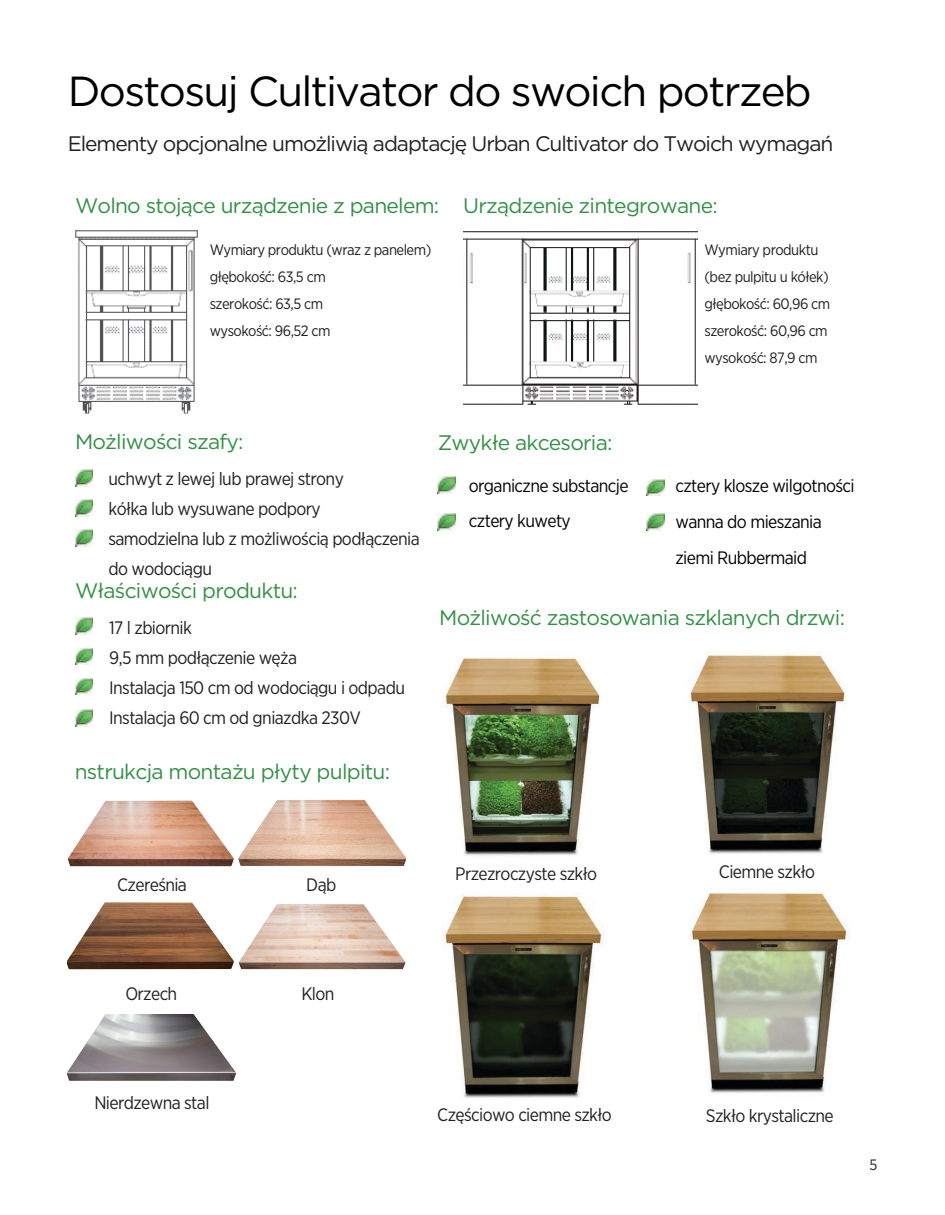
<style>
.page{position:relative;width:945px;height:1215px;background:#fff}
.page>*{position:absolute;margin:0;border:0;box-sizing:border-box;transform-origin:0 0}
.t1{font:42px "Gotham";letter-spacing:-.04em;color:#000}
.t2{font:21px "Gotham";letter-spacing:-.035em;color:#329044}
.t3{font:21px "Gotham";letter-spacing:-.05em;color:#231f20}
.t4{font:18px/29.8px "Gotham Narrow";letter-spacing:-.035em;color:#231f20}
.t5{font:18px/35.8px "Gotham Narrow";letter-spacing:-.035em;color:#010203}
.t6{font:15px/27px "Gotham Narrow";letter-spacing:-.035em;color:#231f20}
</style>
<div class="page">
<img style="left:68px;top:902px;width:338px;height:68px">
<img style="left:67px;top:799px;width:340px;height:68px">
<img style="left:75px;top:230px;width:123px;height:184px">
<img style="left:463px;top:231px;width:234px;height:174px">
<img style="left:445px;top:657px;width:155px;height:199px">
<img style="left:442px;top:894px;width:162px;height:204px">
<img style="left:690px;top:652px;width:156px;height:202px">
<img style="left:689px;top:892px;width:160px;height:202px">
<img style="left:75px;top:470px;width:18px;height:16px">
<img style="left:75px;top:618px;width:18px;height:17px">
<img style="left:75px;top:530px;width:18px;height:17px">
<img style="left:75px;top:678px;width:18px;height:17px">
<img style="left:75px;top:710px;width:18px;height:16px">
<img style="left:75px;top:500px;width:18px;height:16px">
<img style="left:75px;top:648px;width:18px;height:17px">
<img style="left:646px;top:514px;width:18px;height:16px">
<img style="left:646px;top:479px;width:18px;height:17px">
<img style="left:438px;top:514px;width:18px;height:16px">
<img style="left:438px;top:476px;width:18px;height:17px">
<img style="left:66px;top:1014px;width:170px;height:67px">
<p class="t1" style="left:68px;top:64px;width:745px">Dostosuj Cultivator do swoich potrzeb</p>
<p class="t3" style="left:68px;top:131px;width:767px">Elementy opcjonalne umożliwią adaptację Urban Cultivator do Twoich wymagań</p>
<p class="t2" style="left:75px;top:192px;width:366px">Wolno stojące urządzenie z panelem:</p>
<p class="t6" style="left:210px;top:236px;width:223px">Wymiary produktu (wraz z panelem) głębokość: 63,5 cm<br>szerokość: 63,5 cm<br>wysokość: 96,52 cm</p>
<p class="t6" style="left:704px;top:236px;width:127px">Wymiary produktu (bez pulpitu u kółek) głębokość: 60,96 cm szerokość: 60,96 cm wysokość: 87,9 cm</p>
<p class="t2" style="left:463px;top:192px;width:256px">Urządzenie zintegrowane:</p>
<p class="t2" style="left:75px;top:428px;width:170px">Możliwości szafy:</p>
<p class="t4" style="left:108px;top:464px;width:313px">uchwyt z lewej lub prawej strony<br>kółka lub wysuwane podpory<br>samodzielna lub z możliwością podłączenia do wodociągu</p>
<p class="t2" style="left:75px;top:577px;width:224px">Właściwości produktu:</p>
<p class="t4" style="left:109px;top:613px;width:297px">17 l zbiornik<br>9,5 mm podłączenie węża<br>Instalacja 150 cm od wodociągu i odpadu<br>Instalacja 60 cm od gniazdka 230V</p>
<p class="t2" style="left:75px;top:758px;width:317px">nstrukcja montażu płyty pulpitu:</p>
<p class="t2" style="left:438px;top:429px;width:176px">Zwykłe akcesoria:</p>
<p class="t5" style="left:469px;top:467px;width:161px">organiczne substancje cztery kuwety</p>
<p class="t5" style="left:675px;top:467px;width:181px">cztery klosze wilgotności wanna do mieszania ziemi Rubbermaid</p>
<p class="t2" style="left:439px;top:604px;width:407px">Możliwość zastosowania szklanych drzwi:</p>
<p class="t4" style="left:117px;top:870px;width:71px">Czereśnia</p>
<p class="t4" style="left:306px;top:870px;width:32px">Dąb</p>
<p class="t4" style="left:455px;top:859px;width:143px">Przezroczyste szkło</p>
<p class="t4" style="left:719px;top:857px;width:98px">Ciemne szkło</p>
<p class="t4" style="left:125px;top:978px;width:53px">Orzech</p>
<p class="t4" style="left:301px;top:978px;width:35px">Klon</p>
<p class="t4" style="left:94px;top:1088px;width:117px">Nierdzewna stal</p>
<p class="t4" style="left:437px;top:1099px;width:176px">Częściowo ciemne szkło</p>
<p class="t4" style="left:706px;top:1101px;width:129px">Szkło krystaliczne</p>
<p class="t6" style="left:870px;top:1151px;width:9px">5</p>
</div>
